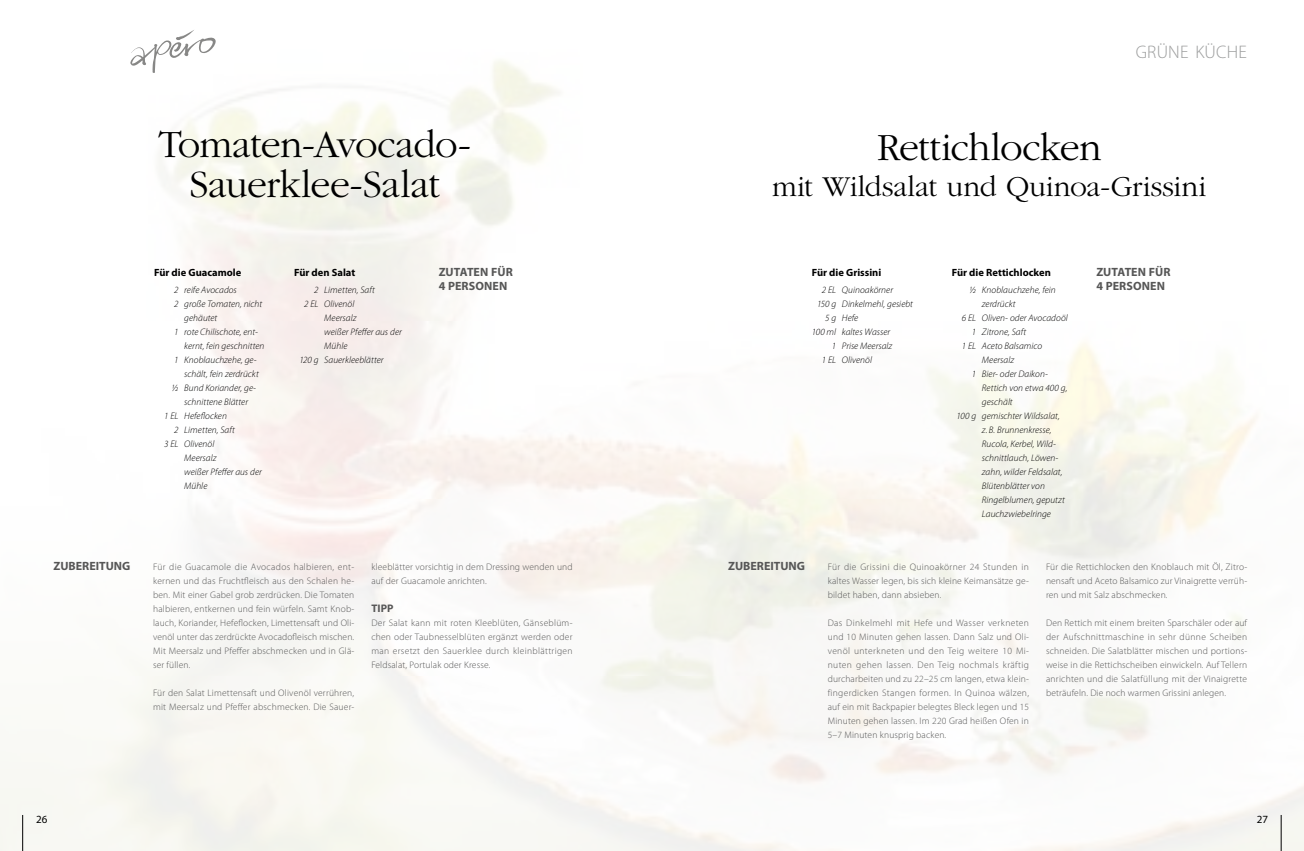
<style>
.page{position:relative;width:1304px;height:851px;background:#fff}
.page>*{position:absolute;margin:0;border:0;box-sizing:border-box;transform-origin:0 0}
.t1{font:300 40px/40px "Garamond";letter-spacing:-.02em;color:#000;text-align:center}
.t2{font:300 30px "Garamond";letter-spacing:-.005em;color:#000}
.t3{font:300 18.2px "Myriad Pro";letter-spacing:.015em;color:#9c9d9d}
.t4{font:700 12px/14px "Myriad Pro";color:#565656}
.t5{font:11px "Myriad Pro";color:#000}
.t6{font:700 11px "Myriad Pro";color:#565656}
.t7{font:700 10.5px "Myriad Pro";letter-spacing:.005em;color:#000}
.t8{font:300 9.5px/14px "Myriad Pro";letter-spacing:.015em;color:#565656;text-align:justify}
.t9{font:italic 300 9.5px "Myriad Pro";letter-spacing:.005em;color:#000}
</style>
<div class="page">
<hr style="left:1281px;top:814px;width:1px;height:36px;background:#000">
<svg style="left:130px;top:30px;width:86px;height:43px"></svg>
<hr style="left:22px;top:814px;width:1px;height:36px;background:#000">
<h1 class="t1" style="left:158px;top:125px;width:314px">Tomaten-Avocado-<br>Sauerklee-Salat</h1>
<h3 class="t3" style="left:1136px;top:42px;width:113px">GRÜNE KÜCHE</h3>
<h1 class="t1" style="left:877px;top:128px;width:226px">Rettichlocken</h1>
<h2 class="t2" style="left:772px;top:171px;width:436px">mit Wildsalat und Quinoa-Grissini</h2>
<p class="t7" style="left:154px;top:265px;width:89px">Für die Guacamole</p>
<p class="t9" style="left:174px;top:284px;width:64px">2 reife Avocados</p>
<p class="t9" style="left:174px;top:298px;width:90px">2 große Tomaten, nicht</p>
<p class="t9" style="left:184px;top:312px;width:35px">gehäutet</p>
<p class="t9" style="left:174px;top:326px;width:85px">1 rote Chilischote, ent-</p>
<p class="t9" style="left:184px;top:340px;width:82px">kernt, fein geschnitten</p>
<p class="t9" style="left:174px;top:354px;width:84px">1 Knoblauchzehe, ge-</p>
<p class="t9" style="left:184px;top:368px;width:76px">schält, fein zerdrückt</p>
<p class="t9" style="left:172px;top:382px;width:86px">½ Bund Koriander, ge-</p>
<p class="t9" style="left:184px;top:396px;width:65px">schnittene Blätter</p>
<p class="t9" style="left:164px;top:410px;width:64px">1 EL Hefeflocken</p>
<p class="t9" style="left:174px;top:424px;width:62px">2 Limetten, Saft</p>
<p class="t9" style="left:164px;top:438px;width:52px">3 EL Olivenöl</p>
<p class="t9" style="left:184px;top:452px;width:34px">Meersalz</p>
<p class="t9" style="left:184px;top:466px;width:79px">weißer Pfeffer aus der</p>
<p class="t9" style="left:184px;top:480px;width:25px">Mühle</p>
<p class="t7" style="left:294px;top:265px;width:63px">Für den Salat</p>
<p class="t9" style="left:314px;top:284px;width:62px">2 Limetten, Saft</p>
<p class="t9" style="left:304px;top:298px;width:52px">2 EL Olivenöl</p>
<p class="t9" style="left:324px;top:312px;width:34px">Meersalz</p>
<p class="t9" style="left:324px;top:326px;width:79px">weißer Pfeffer aus der</p>
<p class="t9" style="left:324px;top:340px;width:25px">Mühle</p>
<p class="t9" style="left:299px;top:354px;width:86px">120 g Sauerkleeblätter</p>
<p class="t4" style="left:439px;top:264px;width:75px">ZUTATEN FÜR<br>4 PERSONEN</p>
<p class="t4" style="left:1096px;top:264px;width:75px">ZUTATEN FÜR<br>4 PERSONEN</p>
<p class="t7" style="left:812px;top:265px;width:71px">Für die Grissini</p>
<p class="t9" style="left:822px;top:284px;width:73px">2 EL Quinoakörner</p>
<p class="t9" style="left:817px;top:298px;width:97px">150 g Dinkelmehl, gesiebt</p>
<p class="t9" style="left:825px;top:312px;width:35px">5 g Hefe</p>
<p class="t9" style="left:812px;top:326px;width:80px">100 ml kaltes Wasser</p>
<p class="t9" style="left:832px;top:340px;width:62px">1 Prise Meersalz</p>
<p class="t9" style="left:822px;top:354px;width:52px">1 EL Olivenöl</p>
<p class="t7" style="left:952px;top:265px;width:101px">Für die Rettichlocken</p>
<p class="t9" style="left:969px;top:284px;width:88px">½ Knoblauchzehe, fein</p>
<p class="t9" style="left:982px;top:298px;width:35px">zerdrückt</p>
<p class="t9" style="left:962px;top:312px;width:107px">6 EL Oliven- oder Avocadoöl</p>
<p class="t9" style="left:972px;top:326px;width:56px">1 Zitrone, Saft</p>
<p class="t9" style="left:962px;top:340px;width:82px">1 EL Aceto Balsamico</p>
<p class="t9" style="left:982px;top:354px;width:34px">Meersalz</p>
<p class="t9" style="left:972px;top:368px;width:78px">1 Bier- oder Daikon-</p>
<p class="t9" style="left:982px;top:382px;width:87px">Rettich von etwa 400 g,</p>
<p class="t9" style="left:982px;top:396px;width:32px">geschält</p>
<p class="t9" style="left:956px;top:410px;width:105px">100 g gemischter Wildsalat,</p>
<p class="t9" style="left:982px;top:424px;width:71px">z. B. Brunnenkresse,</p>
<p class="t9" style="left:982px;top:438px;width:75px">Rucola, Kerbel, Wild-</p>
<p class="t9" style="left:982px;top:452px;width:78px">schnittlauch, Löwen-</p>
<p class="t9" style="left:982px;top:466px;width:82px">zahn, wilder Feldsalat,</p>
<p class="t9" style="left:982px;top:480px;width:65px">Blütenblätter von</p>
<p class="t9" style="left:982px;top:494px;width:85px">Ringelblumen, geputzt</p>
<p class="t9" style="left:982px;top:508px;width:71px">Lauchzwiebelringe</p>
<p class="t4" style="left:54px;top:558px;width:78px">ZUBEREITUNG</p>
<p class="t4" style="left:728px;top:558px;width:78px">ZUBEREITUNG</p>
<p class="t8" style="left:153px;top:560px;width:203px">Für die Guacamole die Avocados halbieren, ent&shy;kernen und das Fruchtfleisch aus den Schalen he&shy;ben. Mit einer Gabel grob zerdrücken. Die Tomaten halbieren, entkernen und fein würfeln. Samt Knob&shy;lauch, Koriander, Hefeflocken, Limettensaft und Oli&shy;venöl unter das zerdrückte Avocadofleisch mischen.<br>Mit Meersalz und Pfeffer abschmecken und in Glä&shy;ser füllen.</p>
<p class="t8" style="left:153px;top:686px;width:203px">Für den Salat Limettensaft und Olivenöl verrühren, mit Meersalz und Pfeffer abschmecken. Die Sauer-</p>
<p class="t8" style="left:371px;top:560px;width:203px">kleeblätter vorsichtig in dem Dressing wenden und auf der Guacamole anrichten.</p>
<p class="t6" style="left:371px;top:601px;width:24px">TIPP</p>
<p class="t8" style="left:371px;top:616px;width:203px">Der Salat kann mit roten Kleeblüten, Gänseblüm&shy;chen oder Taubnesselblüten ergänzt werden oder man ersetzt den Sauerklee durch kleinblättrigen Feldsalat, Portulak oder Kresse.</p>
<p class="t8" style="left:828px;top:560px;width:203px">Für die Grissini die Quinoakörner 24 Stunden in kaltes Wasser legen, bis sich kleine Keimansätze ge&shy;bildet haben, dann absieben.</p>
<p class="t8" style="left:828px;top:616px;width:203px">Das Dinkelmehl mit Hefe und Wasser verkneten und 10 Minuten gehen lassen. Dann Salz und Oli&shy;venöl unterkneten und den Teig weitere 10 Mi&shy;nuten gehen lassen. Den Teig nochmals kräftig durcharbeiten und zu 22–25 cm langen, etwa klein&shy;fingerdicken Stangen formen. In Quinoa wälzen, auf ein mit Backpapier belegtes Bleck legen und 15<br>Minuten gehen lassen. Im 220 Grad heißen Ofen in 5–7 Minuten knusprig backen.</p>
<p class="t8" style="left:1046px;top:560px;width:203px">Für die Rettichlocken den Knoblauch mit Öl, Zitro&shy;nensaft und Aceto Balsamico zur Vinaigrette verrüh&shy;ren und mit Salz abschmecken.</p>
<p class="t8" style="left:1046px;top:616px;width:203px">Den Rettich mit einem breiten Sparschäler oder auf der Aufschnittmaschine in sehr dünne Scheiben schneiden. Die Salatblätter mischen und portions&shy;weise in die Rettichscheiben einwickeln. Auf Tellern anrichten und die Salatfüllung mit der Vinaigrette beträufeln. Die noch warmen Grissini anlegen.</p>
<p class="t5" style="left:36px;top:812px;width:13px">26</p>
<p class="t5" style="left:1257px;top:812px;width:13px">27</p>
</div>
